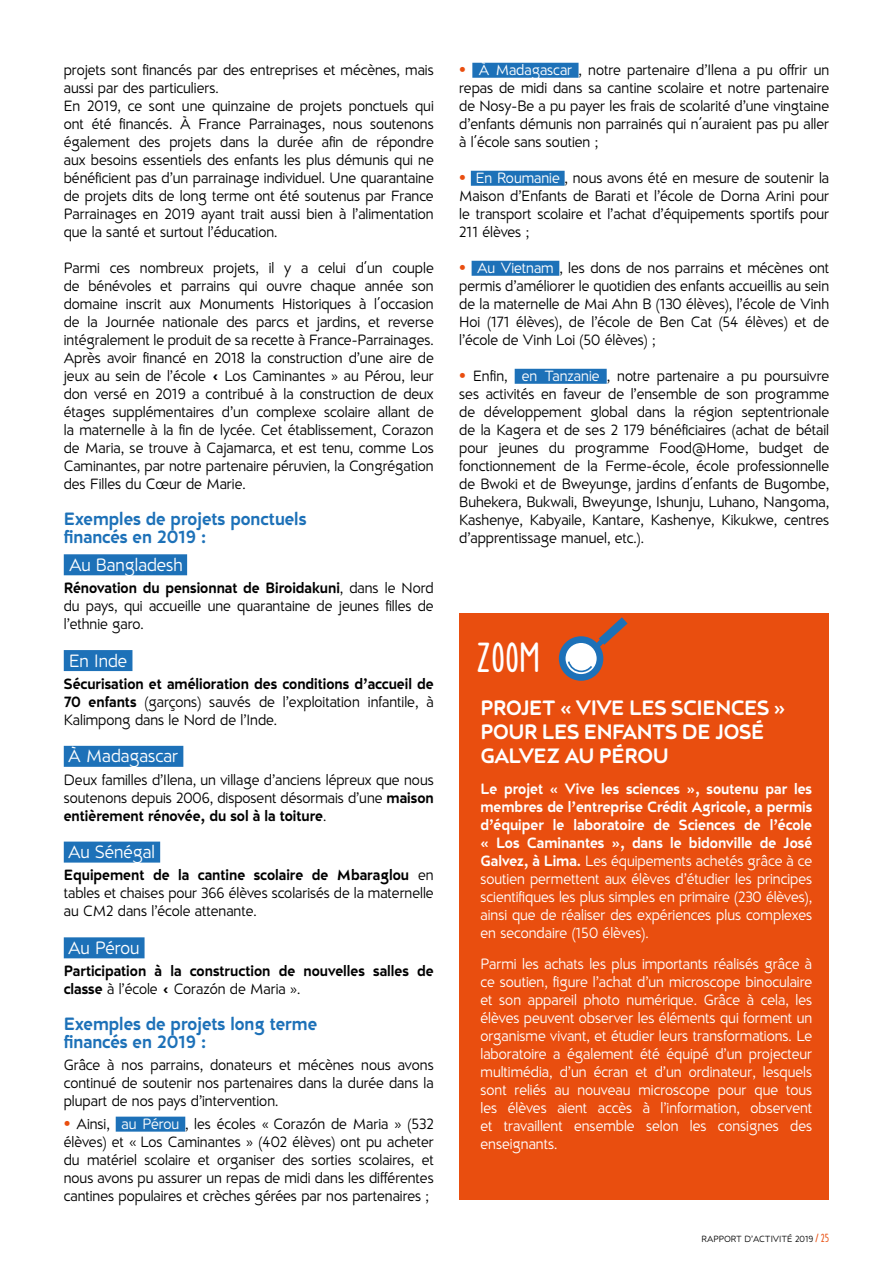
<style>
.page{position:relative;width:893px;height:1263px;background:#fff}
.page>*{position:absolute;margin:0;border:0;box-sizing:border-box;transform-origin:0 0}
.t1{font:42px "Borden";color:#fff}
.t2{font:700 21px/24px "D Hanna Soft";letter-spacing:-.03em;color:#fff}
.t3{font:700 18px/18px "D Hanna Soft";color:#1d71b8}
.t4{font:18px "D Hanna Soft";color:#fff}
.t5{font:15px/18px "D Hanna Soft";color:#000;text-align:justify}
.t6{font:15px/18px "D Hanna Soft";color:#fff;text-align:justify}
.t7{font:700 15px/18px "D Hanna Soft";color:#000}
.t8{font:9px "D Hanna Soft";color:#000}
.s1{font-weight:700}
.s2{font-weight:400}
.s3{font-weight:700;color:#e94e0f}
.s4{color:#fff}
.s5{font-family:"Borden";font-size:12px;color:#e94e0f}
</style>
<div class="page">
<div style="left:459px;top:613px;width:370px;height:586px;background:#e94e0f"></div>
<div style="left:562px;top:640px;width:38px;height:37px;background:#fff;border-radius:50%"></div>
<div style="left:559px;top:636px;width:44px;height:45px;border:7px solid #1d71b8;border-radius:50%"></div>
<svg style="left:589px;top:617px;width:39px;height:37px"></svg>
<svg style="left:567px;top:661px;width:27px;height:12px"></svg>
<div style="left:64px;top:554px;width:123px;height:21px;background:#1d71b8"></div>
<div style="left:64px;top:650px;width:68px;height:21px;background:#1d71b8"></div>
<div style="left:64px;top:746px;width:119px;height:21px;background:#1d71b8"></div>
<div style="left:64px;top:841px;width:96px;height:21px;background:#1d71b8"></div>
<div style="left:64px;top:937px;width:81px;height:21px;background:#1d71b8"></div>
<div style="left:116px;top:1116px;width:69px;height:15px;background:#1d71b8"></div>
<div style="left:472px;top:63px;width:106px;height:15px;background:#1d71b8"></div>
<div style="left:471px;top:171px;width:94px;height:15px;background:#1d71b8"></div>
<div style="left:472px;top:261px;width:87px;height:15px;background:#1d71b8"></div>
<div style="left:515px;top:369px;width:92px;height:15px;background:#1d71b8"></div>
<p class="t5" style="left:64px;top:61px;width:371px;text-align:left">projets sont financés par des entreprises et mécènes, mais aussi par des particuliers.<br>En 2019, ce sont une quinzaine de projets ponctuels qui ont été financés. À France Parrainages, nous soutenons également des projets dans la durée afin de répondre aux besoins essentiels des enfants les plus démunis qui ne bénéficient pas d’un parrainage individuel. Une quarantaine de projets dits de long terme ont été soutenus par France Parrainages en 2019 ayant trait aussi bien à l’alimentation que la santé et surtout l’éducation.</p>
<p class="t5" style="left:64px;top:259px;width:371px">Parmi ces nombreux projets, il y a celui d'un couple de bénévoles et parrains qui ouvre chaque année son domaine inscrit aux Monuments Historiques à l'occasion de la Journée nationale des parcs et jardins, et reverse intégralement le produit de sa recette à France-Parrainages.<br>Après avoir financé en 2018 la construction d’une aire de jeux au sein de l’école « Los Caminantes » au Pérou, leur don versé en 2019 a contribué à la construction de deux étages supplémentaires d’un complexe scolaire allant de la maternelle à la fin de lycée. Cet établissement, Corazon de Maria, se trouve à Cajamarca, et est tenu, comme Los Caminantes, par notre partenaire péruvien, la Congrégation des Filles du Cœur de Marie.</p>
<p class="t3" style="left:64px;top:510px;width:244px">Exemples de projets ponctuels financés en 2019 :</p>
<p class="t4" style="left:69px;top:553px;width:115px">Au Bangladesh</p>
<p class="t5" style="left:64px;top:579px;width:371px"><span class="s1">Rénovation du pensionnat de Biroidakuni</span>, dans le Nord du pays, qui accueille une quarantaine de jeunes filles de l’ethnie garo.</p>
<p class="t4" style="left:69px;top:649px;width:60px">En Inde</p>
<p class="t5" style="left:64px;top:675px;width:371px"><span class="s1">Sécurisation et amélioration des conditions d’accueil de 70 enfants</span> (garçons) sauvés de l’exploitation infantile, à Kalimpong dans le Nord de l’Inde.</p>
<p class="t4" style="left:68px;top:745px;width:111px">À Madagascar</p>
<p class="t5" style="left:64px;top:771px;width:371px">Deux familles d’Ilena, un village d’anciens lépreux que nous soutenons depuis 2006, disposent désormais d’une <span class="s1">maison entièrement rénovée, du sol à la toiture</span>.</p>
<p class="t4" style="left:68px;top:841px;width:88px">Au Sénégal</p>
<p class="t5" style="left:64px;top:866px;width:371px"><span class="s1">Equipement de la cantine scolaire de Mbaraglou</span> en tables et chaises pour 366 élèves scolarisés de la maternelle au CM2 dans l’école attenante.</p>
<p class="t4" style="left:68px;top:936px;width:73px">Au Pérou</p>
<p class="t7" style="left:64px;top:962px;width:371px">Participation à la construction de nouvelles salles de classe <span class="s2">à l’école « Corazón de Maria ».</span></p>
<p class="t3" style="left:64px;top:1015px;width:255px">Exemples de projets long terme financés en 2019 :</p>
<p class="t5" style="left:64px;top:1056px;width:371px">Grâce à nos parrains, donateurs et mécènes nous avons continué de soutenir nos partenaires dans la durée dans la plupart de nos pays d’intervention.</p>
<p class="t5" style="left:64px;top:1115px;width:371px"><span class="s3">•</span> Ainsi, <span class="s4">au Pérou</span> , les écoles ‹‹ Corazón de Maria » (532 élèves) et ‹‹ Los Caminantes » (402 élèves) ont pu acheter du matériel scolaire et organiser des sorties scolaires, et nous avons pu assurer un repas de midi dans les différentes cantines populaires et crèches gérées par nos partenaires ;</p>
<p class="t5" style="left:459px;top:61px;width:371px"><span class="s3">•</span> <span class="s4">À Madagascar</span> , notre partenaire d’Ilena a pu offrir un repas de midi dans sa cantine scolaire et notre partenaire de Nosy-Be a pu payer les frais de scolarité d’une vingtaine d’enfants démunis non parrainés qui n'auraient pas pu aller à l'école sans soutien ;</p>
<p class="t5" style="left:459px;top:169px;width:371px"><span class="s3">•</span> <span class="s4">En Roumanie</span> , nous avons été en mesure de soutenir la Maison d’Enfants de Barati et l’école de Dorna Arini pour le transport scolaire et l’achat d’équipements sportifs pour 211 élèves ;</p>
<p class="t5" style="left:459px;top:259px;width:371px"><span class="s3">•</span> <span class="s4">Au Vietnam</span> , les dons de nos parrains et mécènes ont permis d’améliorer le quotidien des enfants accueillis au sein de la maternelle de Mai Ahn B (130 élèves), l’école de Vinh Hoi (171 élèves), de l’école de Ben Cat (54 élèves) et de l’école de Vinh Loi (50 élèves) ;</p>
<p class="t5" style="left:459px;top:367px;width:371px"><span class="s3">•</span> Enfin, <span class="s4">en Tanzanie</span> , notre partenaire a pu poursuivre ses activités en faveur de l’ensemble de son programme de développement global dans la région septentrionale de la Kagera et de ses 2 179 bénéficiaires (achat de bétail pour jeunes du programme Food@Home, budget de fonctionnement de la Ferme-école, école professionnelle de Bwoki et de Bweyunge, jardins d'enfants de Bugombe, Buhekera, Bukwali, Bweyunge, Ishunju, Luhano, Nangoma, Kashenye, Kabyaile, Kantare, Kashenye, Kikukwe, centres d’apprentissage manuel, etc.).</p>
<h1 class="t1" style="left:476px;top:631px;width:65px">ZOOM</h1>
<h2 class="t2" style="left:481px;top:696px;width:306px">PROJET « VIVE LES SCIENCES »<br>POUR LES ENFANTS DE JOSÉ<br>GALVEZ AU PÉROU</h2>
<p class="t6" style="left:480px;top:780px;width:333px"><span class="s1">Le projet « Vive les sciences », soutenu par les membres de l’entreprise Crédit Agricole, a permis d’équiper le laboratoire de Sciences de l’école « Los Caminantes », dans le bidonville de José Galvez, à Lima.</span> Les équipements achetés grâce à ce soutien permettent aux élèves d’étudier les principes scientifiques les plus simples en primaire (230 élèves), ainsi que de réaliser des expériences plus complexes en secondaire (150 élèves).</p>
<p class="t6" style="left:480px;top:955px;width:333px">Parmi les achats les plus importants réalisés grâce à ce soutien, figure l’achat d’un microscope binoculaire et son appareil photo numérique. Grâce à cela, les élèves peuvent observer les éléments qui forment un organisme vivant, et étudier leurs transformations. Le laboratoire a également été équipé d’un projecteur multimédia, d’un écran et d’un ordinateur, lesquels sont reliés au nouveau microscope pour que tous les élèves aient accès à l’information, observent et travaillent ensemble selon les consignes des enseignants.</p>
<p class="t8" style="left:702px;top:1233px;width:129px">RAPPORT D’ACTIVITÉ 2019 <span class="s5">/ 25</span></p>
</div>
